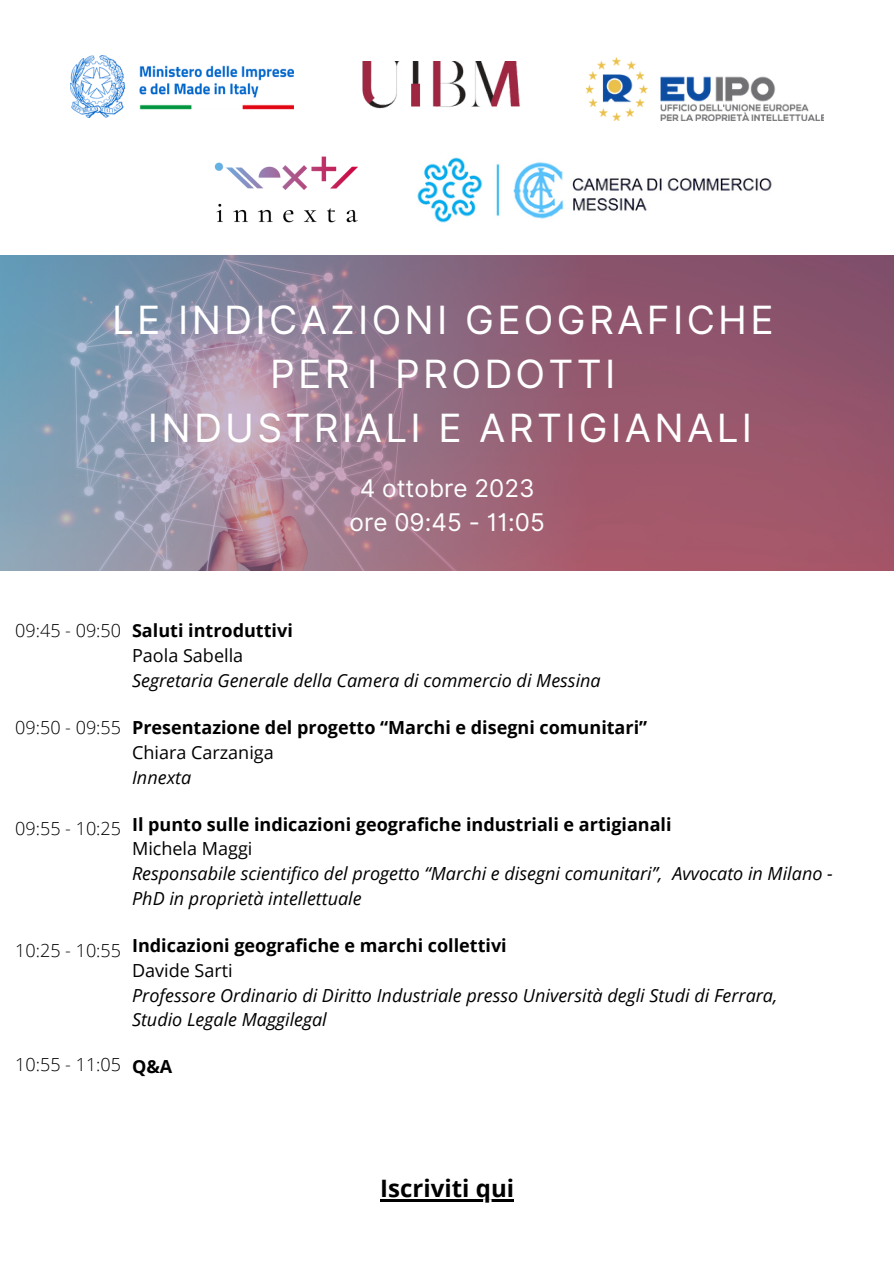
<style>
.page{position:relative;width:894px;height:1264px;background:#fff}
.page>*{position:absolute;margin:0;border:0;box-sizing:border-box;transform-origin:0 0}
.t1{font:38.85px "Inter";letter-spacing:.085em;color:#fff}
.t2{font:24.3px "Inter";color:#fefefe}
.t3{font:700 24px "Open Sans";color:#000}
.t4{font:italic 18px/24.8px "Open Sans";color:#000}
.t5{font:700 18px "Open Sans";color:#000}
.t6{font:300 18px "Open Sans";color:#000}
.t7{font:18px "Open Sans";color:#000}
</style>
<div class="page">
<svg style="left:0;top:255px;width:893px;height:316px;background:#957388"></svg>
<img style="left:362px;top:61px;width:158px;height:48px">
<img style="left:586px;top:58px;width:237px;height:63px">
<img style="left:70px;top:55px;width:223px;height:62px">
<hr style="left:380px;top:1199px;width:134px;height:2px;background:#000">
<img style="left:214px;top:156px;width:144px;height:67px">
<img style="left:417px;top:157px;width:355px;height:66px">
<p class="t1" style="left:112px;top:296px;width:663px">LE INDICAZIONI GEOGRAFICHE</p>
<p class="t1" style="left:270px;top:350px;width:346px">PER I PRODOTTI</p>
<p class="t1" style="left:148px;top:404px;width:605px">INDUSTRIALI E ARTIGIANALI</p>
<p class="t2" style="left:360px;top:473px;width:176px">4 ottobre 2023</p>
<p class="t2" style="left:349px;top:507px;width:197px">ore 09:45 - 11:05</p>
<p class="t6" style="left:15px;top:618px;width:107px">09:45 - 09:50</p>
<p class="t5" style="left:132px;top:618px;width:162px">Saluti introduttivi</p>
<p class="t7" style="left:132px;top:643px;width:113px">Paola Sabella</p>
<p class="t4" style="left:132px;top:667px;width:470px">Segretaria Generale della Camera di commercio di Messina</p>
<p class="t6" style="left:15px;top:714px;width:107px">09:50 - 09:55</p>
<p class="t5" style="left:132px;top:714px;width:516px">Presentazione del progetto “Marchi e disegni comunitari”</p>
<p class="t7" style="left:132px;top:739px;width:143px">Chiara Carzaniga</p>
<p class="t4" style="left:132px;top:764px;width:61px">Innexta</p>
<p class="t6" style="left:15px;top:815px;width:107px">09:55 - 10:25</p>
<p class="t5" style="left:132px;top:811px;width:541px">Il punto sulle indicazioni geografiche industriali e artigianali</p>
<p class="t7" style="left:132px;top:836px;width:122px">Michela Maggi</p>
<p class="t4" style="left:132px;top:860px;width:702px">Responsabile scientifico del progetto “Marchi e disegni comunitari”, Avvocato in Milano -<br>PhD in proprietà intellettuale</p>
<p class="t6" style="left:15px;top:937px;width:107px">10:25 - 10:55</p>
<p class="t5" style="left:132px;top:932px;width:376px">Indicazioni geografiche e marchi collettivi</p>
<p class="t7" style="left:132px;top:957px;width:102px">Davide Sarti</p>
<p class="t4" style="left:132px;top:982px;width:646px">Professore Ordinario di Diritto Industriale presso Università degli Studi di Ferrara,</p>
<p class="t4" style="left:132px;top:1007px;width:196px">Studio Legale Maggilegal</p>
<p class="t5" style="left:132px;top:1054px;width:42px">Q&amp;A</p>
<p class="t6" style="left:15px;top:1052px;width:107px">10:55 - 11:05</p>
<p class="t3" style="left:380px;top:1171px;width:135px">Iscriviti qui</p>
</div>
